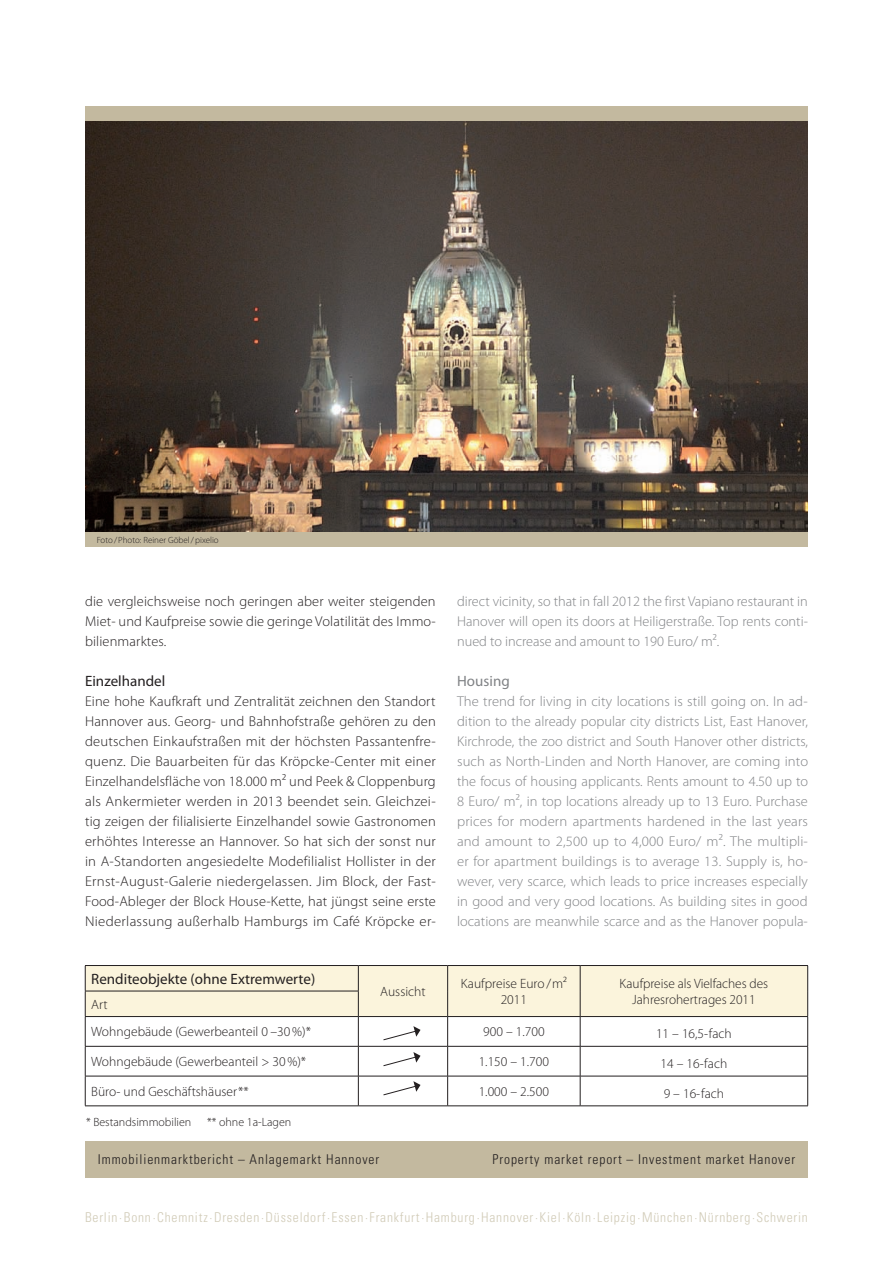
<style>
.page{position:relative;width:893px;height:1263px;background:#fff}
.page>*{position:absolute;margin:0;border:0;box-sizing:border-box;transform-origin:0 0}
.t1{font:15px "Myriad Pro";color:#231f20}
.t2{font:15px "Myriad Pro";color:#808285}
.t3{font:300 14.25px/20px "Myriad Pro";color:#808285;text-align:justify}
.t4{font:300 14.25px/20px "Myriad Pro";letter-spacing:.01em;color:#231f20;text-align:justify}
.t5{font:300 13.5px/16.2px "Myriad Pro";color:#231f20;text-align:center}
.t6{font:300 condensed 13.5px "Univers LT Std";letter-spacing:.06em;color:#d1cbb7}
.t7{font:300 condensed 13.5px "Univers LT Std";letter-spacing:.07em;color:#231f20}
.t8{font:300 12px "Myriad Pro";color:#231f20}
.t9{font:300 9px "Myriad Pro";color:#231f20}
</style>
<div class="page">
<div style="left:85px;top:1142px;width:723px;height:36px;background:#c3b99f"></div>
<img style="left:85px;top:120px;width:723px;height:412px">
<div style="left:85px;top:106px;width:723px;height:14px;background:#c3b99f"></div>
<hr style="left:85px;top:1046px;width:273px;height:1px;background:#231f20">
<hr style="left:85px;top:1046px;width:1px;height:30px;background:#231f20">
<hr style="left:358px;top:1046px;width:90px;height:1px;background:#231f20">
<hr style="left:358px;top:1046px;width:1px;height:30px;background:#231f20">
<hr style="left:448px;top:1046px;width:132px;height:1px;background:#231f20">
<hr style="left:447px;top:1046px;width:1px;height:30px;background:#231f20">
<hr style="left:580px;top:1046px;width:228px;height:1px;background:#231f20">
<hr style="left:580px;top:1046px;width:1px;height:30px;background:#231f20">
<hr style="left:807px;top:1046px;width:1px;height:30px;background:#231f20">
<hr style="left:85px;top:1076px;width:273px;height:1px;background:#231f20">
<svg style="left:85px;top:1076px;width:1px;height:29px"></svg>
<hr style="left:358px;top:1076px;width:90px;height:1px;background:#231f20">
<svg style="left:358px;top:1076px;width:1px;height:29px"></svg>
<hr style="left:448px;top:1076px;width:132px;height:1px;background:#231f20">
<svg style="left:447px;top:1076px;width:1px;height:29px"></svg>
<hr style="left:580px;top:1076px;width:228px;height:1px;background:#231f20">
<svg style="left:580px;top:1076px;width:1px;height:29px"></svg>
<svg style="left:807px;top:1076px;width:1px;height:29px"></svg>
<hr style="left:85px;top:1105px;width:273px;height:1px;background:#231f20">
<hr style="left:358px;top:1105px;width:90px;height:1px;background:#231f20">
<hr style="left:448px;top:1105px;width:132px;height:1px;background:#231f20">
<hr style="left:580px;top:1105px;width:228px;height:1px;background:#231f20">
<svg style="left:85px;top:965px;width:723px;height:81px"></svg>
<svg style="left:383px;top:1052px;width:37px;height:15px"></svg>
<svg style="left:383px;top:1081px;width:37px;height:15px"></svg>
<div style="left:85px;top:532px;width:723px;height:14px;background:#c3b99f"></div>
<p class="t9" style="left:97px;top:535px;width:123px">Foto/Photo: Reiner Göbel/pixelio</p>
<p class="t4" style="left:85px;top:592px;width:352px">die vergleichsweise noch geringen aber weiter steigenden Miet- und Kaufpreise sowie die geringe Volatilität des Immo&shy;bilienmarktes.</p>
<p class="t1" style="left:85px;top:673px;width:82px">Einzelhandel</p>
<p class="t4" style="left:85px;top:692px;width:352px">Eine hohe Kaufkraft und Zentralität zeichnen den Standort Hannover aus. Georg- und Bahnhofstraße gehören zu den deutschen Einkaufstraßen mit der höchsten Passantenfre&shy;quenz. Die Bauarbeiten für das Kröpcke-Center mit einer Einzelhandelsfläche von 18.000 m² und Peek &amp; Cloppenburg als Ankermieter werden in 2013 beendet sein. Gleichzei&shy;tig zeigen der filialisierte Einzelhandel sowie Gastronomen erhöhtes Interesse an Hannover. So hat sich der sonst nur in A-Standorten angesiedelte Modefilialist Hollister in der Ernst-August-Galerie niedergelassen. Jim Block, der Fast-Food-Ableger der Block House-Kette, hat jüngst seine erste Niederlassung außerhalb Hamburgs im Café Kröpcke er-</p>
<p class="t3" style="left:457px;top:592px;width:352px">direct vicinity, so that in fall 2012 the first Vapiano restaurant in Hanover will open its doors at Heiligerstraße. Top rents conti&shy;nued to increase and amount to 190 Euro/ m².</p>
<p class="t2" style="left:457px;top:673px;width:54px">Housing</p>
<p class="t3" style="left:457px;top:692px;width:353px">The trend for living in city locations is still going on. In ad&shy;dition to the already popular city districts List, East Hanover, Kirchrode, the zoo district and South Hanover other districts, such as North-Linden and North Hanover, are coming into the focus of housing applicants. Rents amount to 4.50 up to 8 Euro/ m², in top locations already up to 13 Euro. Purchase prices for modern apartments hardened in the last years and amount to 2,500 up to 4,000 Euro/ m². The multipli&shy;er for apartment buildings is to average 13. Supply is, ho&shy;wever, very scarce, which leads to price increases especially in good and very good locations. As building sites in good locations are meanwhile scarce and as the Hanover popula-</p>
<p class="t1" style="left:91px;top:971px;width:226px">Renditeobjekte (ohne Extremwerte)</p>
<p class="t5" style="left:91px;top:991px;width:221px;line-height:27.6px;text-align:left">Art<br>Wohngebäude (Gewerbeanteil 0 –30%)*</p>
<p class="t5" style="left:380px;top:984px;width:47px">Aussicht</p>
<p class="t5" style="left:461px;top:975px;width:108px">Kaufpreise Euro/m²<br>2011</p>
<p class="t5" style="left:620px;top:975px;width:150px">Kaufpreise als Vielfaches des<br>Jahresrohertrages 2011</p>
<p class="t5" style="left:483px;top:1024px;width:63px">900 – 1.700</p>
<p class="t5" style="left:656px;top:1025px;width:77px">11 – 16,5-fach</p>
<p class="t5" style="left:91px;top:1054px;width:216px">Wohngebäude (Gewerbeanteil &gt; 30%)*</p>
<p class="t5" style="left:479px;top:1054px;width:72px">1.150 – 1.700</p>
<p class="t5" style="left:660px;top:1055px;width:68px">14 – 16-fach</p>
<p class="t5" style="left:91px;top:1084px;width:159px">Büro- und Geschäftshäuser**</p>
<p class="t5" style="left:479px;top:1084px;width:72px">1.000 – 2.500</p>
<p class="t5" style="left:664px;top:1085px;width:62px">9 – 16-fach</p>
<p class="t8" style="left:86px;top:1115px;width:107px">* Bestandsimmobilien</p>
<p class="t8" style="left:207px;top:1115px;width:86px">** ohne 1a-Lagen</p>
<p class="t7" style="left:98px;top:1151px;width:283px">Immobilienmarktbericht – Anlagemarkt Hannover</p>
<p class="t7" style="left:492px;top:1151px;width:304px">Property market report – Investment market Hanover</p>
<p class="t6" style="left:85px;top:1209px;width:724px">Berlin · Bonn · Chemnitz · Dresden · Düsseldorf · Essen · Frankfurt · Hamburg · Hannover · Kiel · Köln · Leipzig · München · Nürnberg · Schwerin</p>
</div>
